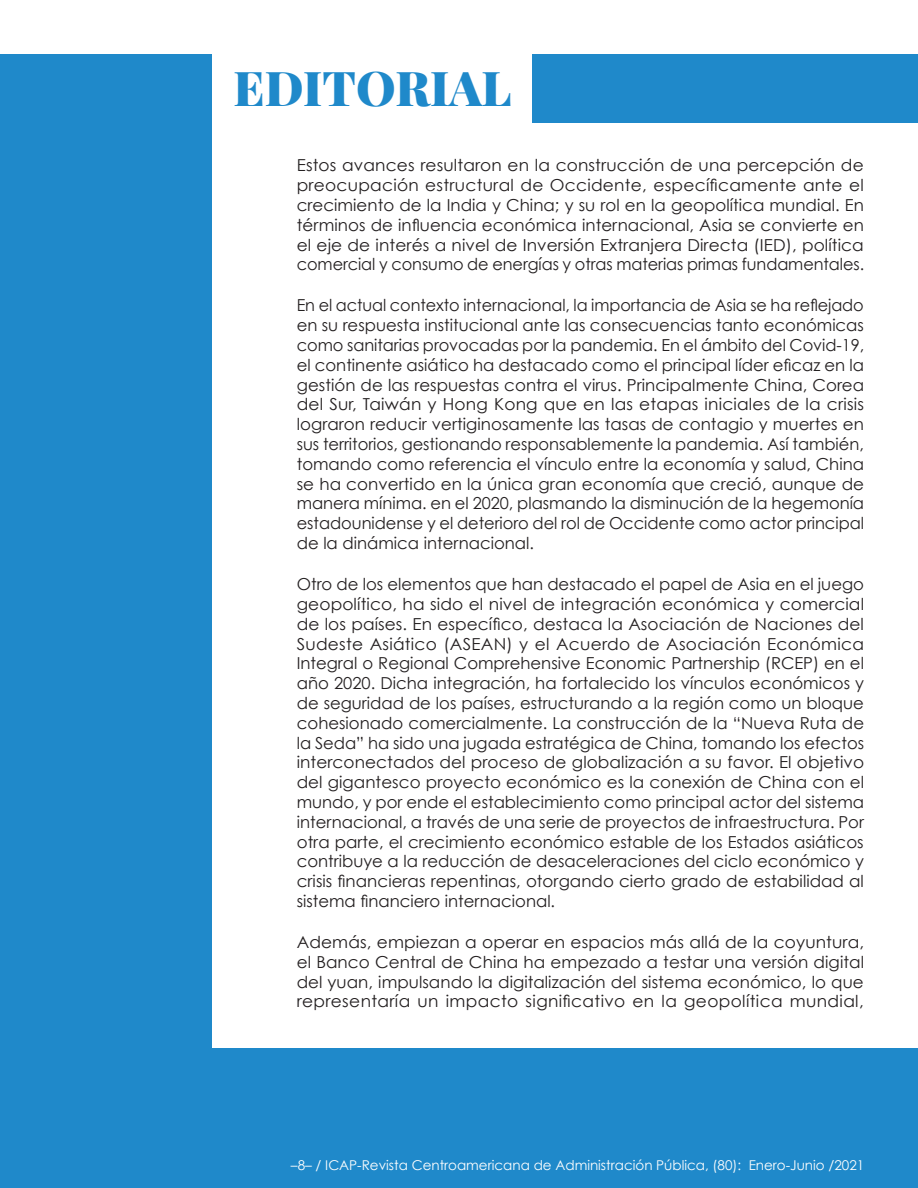
<style>
.page{position:relative;width:918px;height:1188px;background:#fff}
.page>*{position:absolute;margin:0;border:0;box-sizing:border-box;transform-origin:0 0}
.t1{font:900 48px "Playfair Display";color:#1f89ca}
.t2{font:16.5px/19.8px "Century Gothic";color:#231f20;text-align:justify}
.t3{font:13.5px "Century Gothic";color:#fff}
</style>
<div class="page">
<div style="left:0;top:54px;width:212px;height:1134px;background:#1f89ca"></div>
<div style="left:120px;top:1048px;width:798px;height:140px;background:#1f89ca"></div>
<div style="left:532px;top:54px;width:386px;height:68px;background:#1f89ca"></div>
<p class="t1" style="left:234px;top:57px;width:279px">EDITORIAL</p>
<p class="t2" style="left:297px;top:155px;width:569px">Estos avances resultaron en la construcción de una percepción de preocupación estructural de Occidente, específicamente ante el crecimiento de la India y China; y su rol en la geopolítica mundial. En términos de influencia económica internacional, Asia se convierte en el eje de interés a nivel de Inversión Extranjera Directa (IED), política comercial y consumo de energías y otras materias primas fundamentales.</p>
<p class="t2" style="left:297px;top:295px;width:569px">En el actual contexto internacional, la importancia de Asia se ha reflejado en su respuesta institucional ante las consecuencias tanto económicas como sanitarias provocadas por la pandemia. En el ámbito del Covid-19, el continente asiático ha destacado como el principal líder eficaz en la gestión de las respuestas contra el virus. Principalmente China, Corea del Sur, Taiwán y Hong Kong que en las etapas iniciales de la crisis lograron reducir vertiginosamente las tasas de contagio y muertes en sus territorios, gestionando responsablemente la pandemia. Así también, tomando como referencia el vínculo entre la economía y salud, China se ha convertido en la única gran economía que creció, aunque de manera mínima. en el 2020, plasmando la disminución de la hegemonía estadounidense y el deterioro del rol de Occidente como actor principal de la dinámica internacional.</p>
<p class="t2" style="left:297px;top:574px;width:569px">Otro de los elementos que han destacado el papel de Asia en el juego geopolítico, ha sido el nivel de integración económica y comercial de los países. En específico, destaca la Asociación de Naciones del Sudeste Asiático (ASEAN) y el Acuerdo de Asociación Económica Integral o Regional Comprehensive Economic Partnership (RCEP) en el año 2020. Dicha integración, ha fortalecido los vínculos económicos y de seguridad de los países, estructurando a la región como un bloque cohesionado comercialmente. La construcción de la “Nueva Ruta de la Seda” ha sido una jugada estratégica de China, tomando los efectos interconectados del proceso de globalización a su favor. El objetivo del gigantesco proyecto económico es la conexión de China con el mundo, y por ende el establecimiento como principal actor del sistema internacional, a través de una serie de proyectos de infraestructura. Por otra parte, el crecimiento económico estable de los Estados asiáticos contribuye a la reducción de desaceleraciones del ciclo económico y crisis financieras repentinas, otorgando cierto grado de estabilidad al sistema financiero internacional.</p>
<p class="t2" style="left:297px;top:932px;width:569px">Además, empiezan a operar en espacios más allá de la coyuntura, el Banco Central de China ha empezado a testar una versión digital del yuan, impulsando la digitalización del sistema económico, lo que representaría un impacto significativo en la geopolítica mundial,</p>
<p class="t3" style="left:291px;top:1157px;width:575px">–8– / ICAP-Revista Centroamericana de Administración Pública, (80): Enero-Junio /2021</p>
</div>
